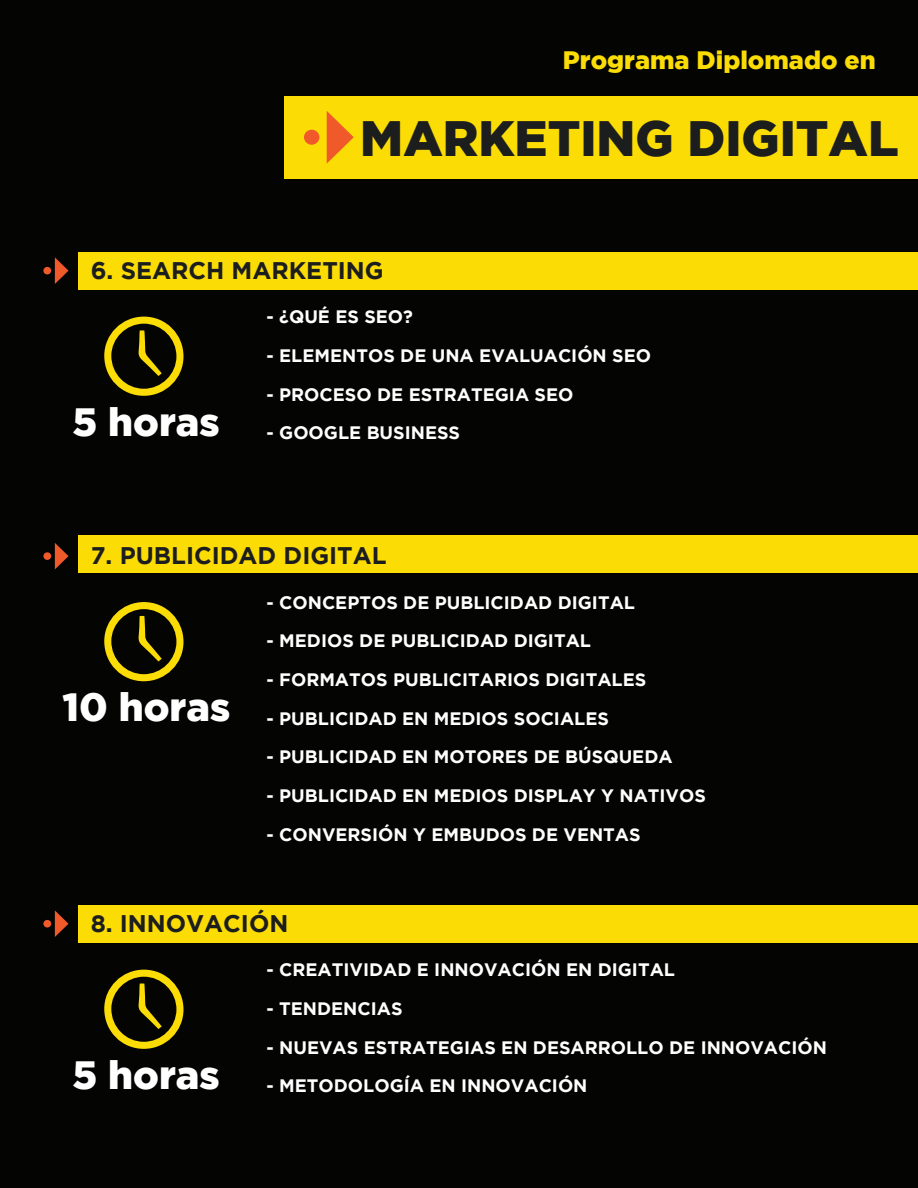
<style>
.page{position:relative;width:918px;height:1188px;background:#040503}
.page>*{position:absolute;margin:0;border:0;box-sizing:border-box;transform-origin:0 0}
.t1{font:900 49.65px "Gotham";color:#1c1d1d}
.t2{font:900 39.45px "Gotham";color:#fff}
.t3{font:900 25.2px "Gotham";color:#fbdc05}
.t4{font:700 24px "Gotham";color:#1c1d1d}
.t5{font:700 18px/38.7px "Gotham";color:#fff}
</style>
<div class="page">
<div style="left:43px;top:267px;width:8px;height:7px;background:#f0592a;border-radius:50%"></div>
<svg style="left:55px;top:257px;width:14px;height:27px"></svg>
<div style="left:79px;top:253px;width:839px;height:37px;background:#fbdc05"></div>
<div style="left:79px;top:536px;width:839px;height:37px;background:#fbdc05"></div>
<div style="left:79px;top:905px;width:839px;height:37px;background:#fbdc05"></div>
<svg style="left:104px;top:317px;width:80px;height:79px"></svg>
<div style="left:43px;top:552px;width:8px;height:8px;background:#f0592a;border-radius:50%"></div>
<svg style="left:55px;top:543px;width:14px;height:26px"></svg>
<svg style="left:104px;top:602px;width:80px;height:79px"></svg>
<div style="left:43px;top:920px;width:8px;height:8px;background:#f0592a;border-radius:50%"></div>
<svg style="left:55px;top:910px;width:14px;height:27px"></svg>
<svg style="left:104px;top:970px;width:80px;height:79px"></svg>
<div style="left:284px;top:96px;width:634px;height:83px;background:#fbdc05"></div>
<div style="left:304px;top:130px;width:15px;height:15px;background:#f0592a;border-radius:50%"></div>
<svg style="left:327px;top:111px;width:27px;height:52px"></svg>
<h3 class="t3" style="left:563px;top:46px;width:314px">Programa Diplomado en</h3>
<h1 class="t1" style="left:360px;top:109px;width:540px">MARKETING DIGITAL</h1>
<h3 class="t4" style="left:91px;top:256px;width:294px">6. SEARCH MARKETING</h3>
<p class="t5" style="left:267px;top:297px;width:148px">- ¿QUÉ ES SEO?</p>
<p class="t5" style="left:267px;top:336px;width:386px">- ELEMENTOS DE UNA EVALUACIÓN SEO</p>
<p class="t5" style="left:73px;top:374px;width:503px;text-indent:194px">- PROCESO DE ESTRATEGIA SEO<br><sup>5</sup> <sup>horas</sup> - GOOGLE BUSINESS</p>
<h3 class="t4" style="left:91px;top:542px;width:297px">7. PUBLICIDAD DIGITAL</h3>
<p class="t5" style="left:267px;top:583px;width:370px">- CONCEPTOS DE PUBLICIDAD DIGITAL</p>
<p class="t5" style="left:267px;top:621px;width:326px">- MEDIOS DE PUBLICIDAD DIGITAL</p>
<p class="t5" style="left:267px;top:660px;width:381px">- FORMATOS PUBLICITARIOS DIGITALES</p>
<p class="t5" style="left:267px;top:699px;width:344px">- PUBLICIDAD EN MEDIOS SOCIALES</p>
<p class="t5" style="left:267px;top:737px;width:408px">- PUBLICIDAD EN MOTORES DE BÚSQUEDA</p>
<p class="t5" style="left:267px;top:776px;width:441px">- PUBLICIDAD EN MEDIOS DISPLAY Y NATIVOS</p>
<p class="t5" style="left:267px;top:815px;width:376px">- CONVERSIÓN Y EMBUDOS DE VENTAS</p>
<h2 class="t2" style="left:63px;top:685px;width:169px">10 horas</h2>
<h3 class="t4" style="left:91px;top:909px;width:199px">8. INNOVACIÓN</h3>
<p class="t5" style="left:267px;top:950px;width:410px">- CREATIVIDAD E INNOVACIÓN EN DIGITAL</p>
<p class="t5" style="left:267px;top:989px;width:138px">- TENDENCIAS</p>
<p class="t5" style="left:73px;top:1028px;width:756px;text-indent:194px">- NUEVAS ESTRATEGIAS EN DESARROLLO DE INNOVACIÓN<br><sup>5</sup> <sup>horas</sup> - METODOLOGÍA EN INNOVACIÓN</p>
</div>
